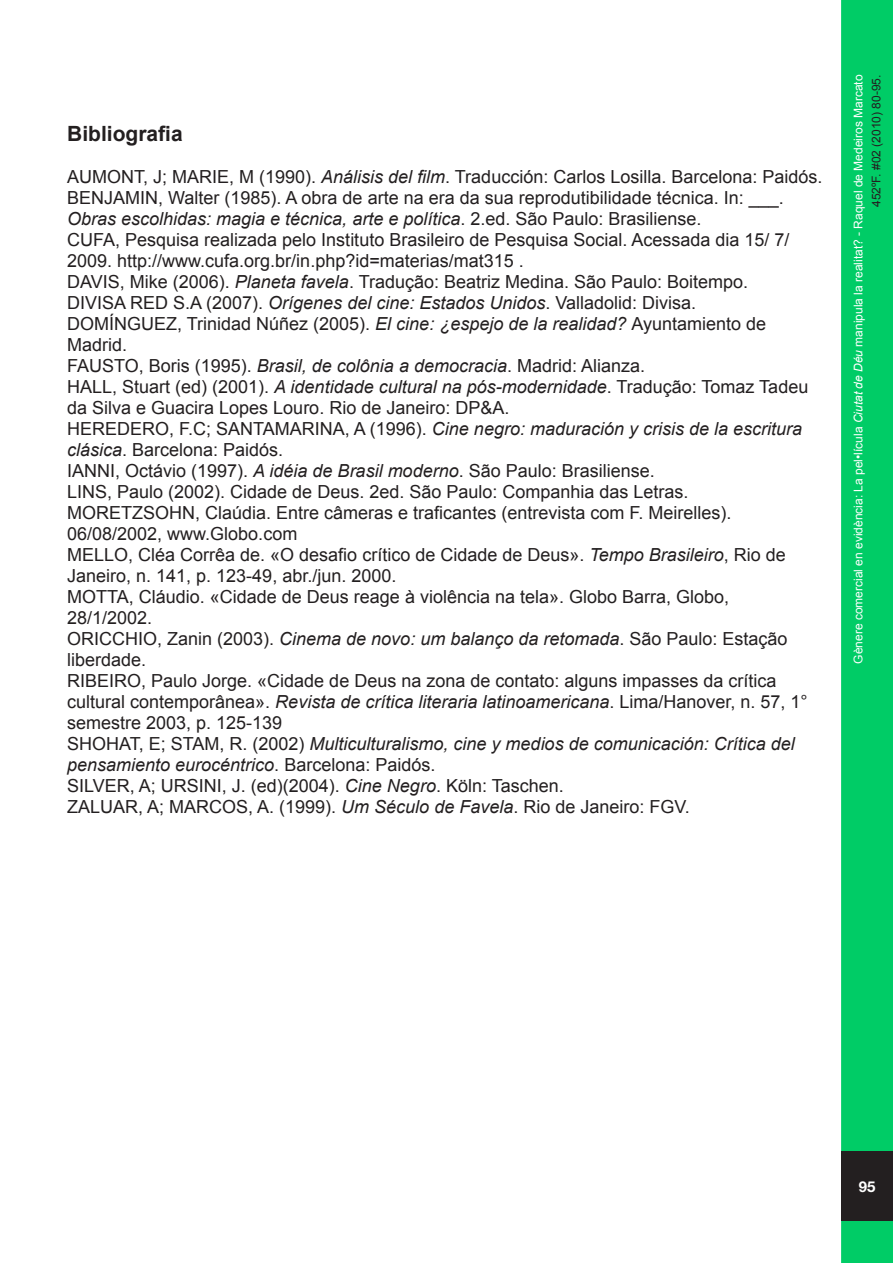
<style>
.page{position:relative;width:893px;height:1263px;background:#fff}
.page>*{position:absolute;margin:0;border:0;box-sizing:border-box;transform-origin:0 0}
.t1{font:700 21px "Arial";color:#231f20}
.t2{font:18px/21px "Arial";color:#231f20}
.t3{font:italic 18px/21px "Arial";color:#231f20}
.t4{font:700 15px "Helvetica Neue";color:#fff}
.t5{font:12px "Arial";color:#fff}
.t6{font:12px "Arial";color:#231f20}
.s1{font-style:italic}
.s2{font-style:normal}
</style>
<div class="page">
<div style="left:841px;top:0;width:52px;height:1263px;background:#0c6"></div>
<div style="left:841px;top:1151px;width:52px;height:70px;background:#231f20"></div>
<p class="t1" style="left:67px;top:120px;width:117px">Bibliografia</p>
<p class="t2" style="left:67px;top:167px;width:757px">AUMONT, J; MARIE, M (1990). <span class="s1">Análisis del film</span>. Traducción: Carlos Losilla. Barcelona: Paidós.</p>
<p class="t2" style="left:67px;top:188px;width:718px">BENJAMIN, Walter (1985). A obra de arte na era da sua reprodutibilidade técnica. In: ___.<br><span class="s1">Obras escolhidas: magia e técnica, arte e política</span>. 2.ed. São Paulo: Brasiliense.</p>
<p class="t2" style="left:67px;top:230px;width:724px">CUFA, Pesquisa realizada pelo Instituto Brasileiro de Pesquisa Social. Acessada dia 15/ 7/<br>2009. http://www.cufa.org.br/in.php?id=materias/mat315 .</p>
<p class="t2" style="left:67px;top:272px;width:683px">DAVIS, Mike (2006). <span class="s1">Planeta favela</span>. Tradução: Beatriz Medina. São Paulo: Boitempo.</p>
<p class="t2" style="left:67px;top:293px;width:630px">DIVISA RED S.A (2007). <span class="s1">Orígenes del cine: Estados Unidos</span>. Valladolid: Divisa.</p>
<p class="t2" style="left:67px;top:314px;width:701px">DOMÍNGUEZ, Trinidad Núñez (2005). <span class="s1">El cine: ¿espejo de la realidad?</span> Ayuntamiento de<br>Madrid.</p>
<p class="t2" style="left:67px;top:356px;width:579px">FAUSTO, Boris (1995). <span class="s1">Brasil, de colônia a democracia</span>. Madrid: Alianza.</p>
<p class="t2" style="left:67px;top:377px;width:743px">HALL, Stuart (ed) (2001). <span class="s1">A identidade cultural na pós-modernidade</span>. Tradução: Tomaz Tadeu da Silva e Guacira Lopes Louro. Rio de Janeiro: DP&amp;A.</p>
<p class="t2" style="left:67px;top:419px;width:736px">HEREDERO, F.C; SANTAMARINA, A (1996). <span class="s1">Cine negro: maduración y crisis de la escritura clásica</span>. Barcelona: Paidós.</p>
<p class="t2" style="left:67px;top:461px;width:589px">IANNI, Octávio (1997). <span class="s1">A idéia de Brasil moderno</span>. São Paulo: Brasiliense.</p>
<p class="t2" style="left:67px;top:482px;width:623px">LINS, Paulo (2002). Cidade de Deus. 2ed. São Paulo: Companhia das Letras.</p>
<p class="t2" style="left:67px;top:503px;width:666px">MORETZSOHN, Claúdia. Entre câmeras e traficantes (entrevista com F. Meirelles).</p>
<p class="t2" style="left:67px;top:524px;width:232px">06/08/2002, www.Globo.com</p>
<p class="t2" style="left:67px;top:545px;width:720px">MELLO, Cléa Corrêa de. «O desafio crítico de Cidade de Deus». <span class="s1">Tempo Brasileiro</span>, Rio de<br>Janeiro, n. 141, p. 123-49, abr./jun. 2000.</p>
<p class="t2" style="left:67px;top:587px;width:663px">MOTTA, Cláudio. «Cidade de Deus reage à violência na tela». Globo Barra, Globo,</p>
<p class="t2" style="left:67px;top:608px;width:87px">28/1/2002.</p>
<p class="t2" style="left:67px;top:629px;width:722px">ORICCHIO, Zanin (2003). <span class="s1">Cinema de novo: um balanço da retomada</span>. São Paulo: Estação liberdade.</p>
<p class="t2" style="left:67px;top:671px;width:742px">RIBEIRO, Paulo Jorge. «Cidade de Deus na zona de contato: alguns impasses da crítica cultural contemporânea». <span class="s1">Revista de crítica literaria latinoamericana</span>. Lima/Hanover, n. 57, 1° semestre 2003, p. 125-139</p>
<p class="t3" style="left:67px;top:734px;width:729px"><span class="s2">SHOHAT, E; STAM, R. (2002)</span> Multiculturalismo, cine y medios de comunicación: Crítica del pensamiento eurocéntrico<span class="s2">. Barcelona: Paidós.</span></p>
<p class="t2" style="left:67px;top:776px;width:498px">SILVER, A; URSINI, J. (ed)(2004). <span class="s1">Cine Negro</span>. Köln: Taschen.</p>
<p class="t2" style="left:67px;top:797px;width:624px">ZALUAR, A; MARCOS, A. (1999). <span class="s1">Um Século de Favela</span>. Rio de Janeiro: FGV.</p>
<p class="t5" style="left:850px;top:664px;width:591px;rotate:-90deg">Gènere comercial en evidència: La pel•lícula <span class="s1">Ciutat de Déu</span> manipula la realitat? - Raquel de Medeiros Marcato</p>
<p class="t6" style="left:868px;top:207px;width:134px;rotate:-90deg">452ºF. #02 (2010) 80-95.</p>
<p class="t4" style="left:859px;top:1177px;width:18px">95</p>
</div>
